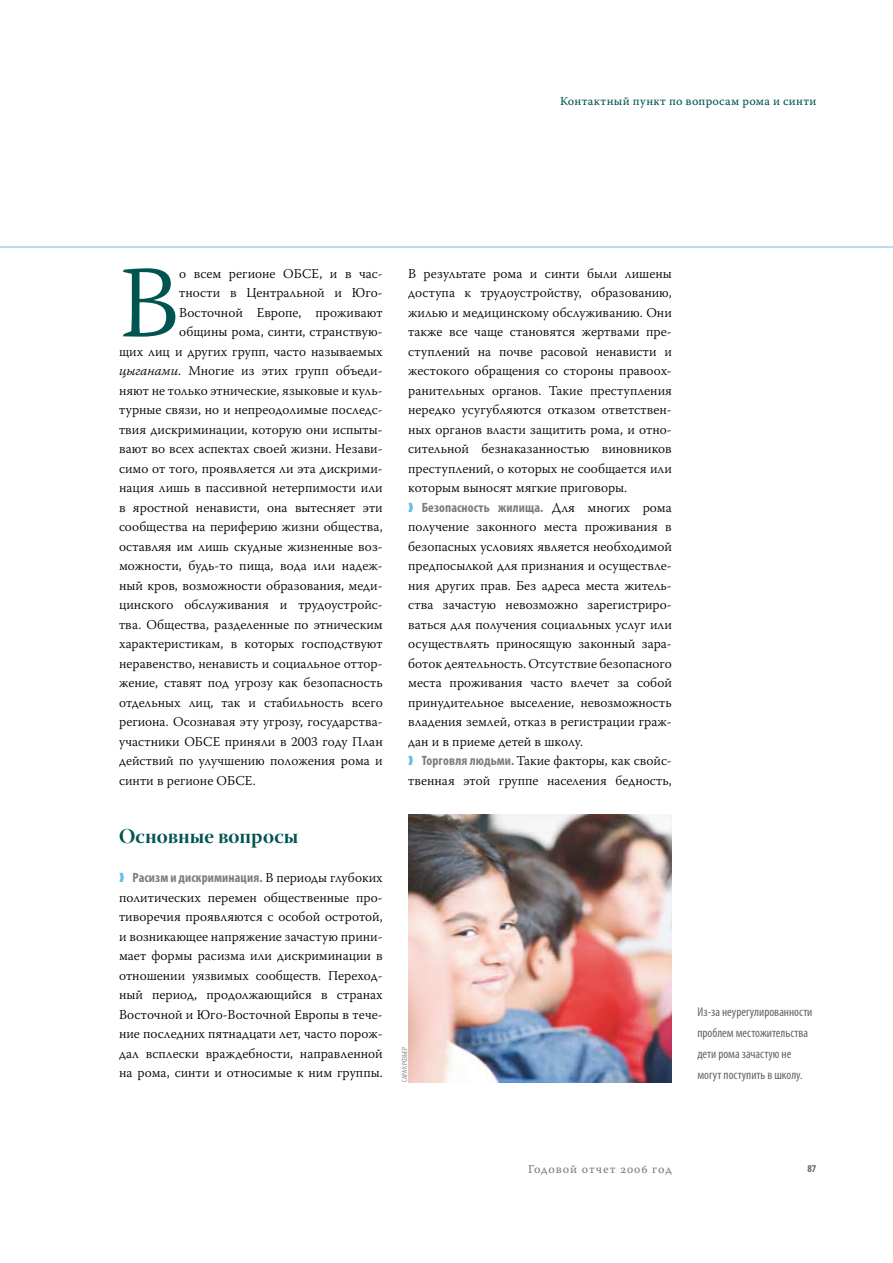
<style>
.page{position:relative;width:893px;height:1263px;background:#fff}
.page>*{position:absolute;margin:0;border:0;box-sizing:border-box;transform-origin:0 0}
.t1{font:300 102.3px "Warnock Pro";color:#005550}
.t2{font:21px "Warnock Pro Bold Disp";color:#005550}
.t3{font:300 13.5px/19.5px "Warnock Pro";color:#000;text-align:justify}
.t4{font:700 condensed 13.5px "Myriad Pro";letter-spacing:.01em;color:#7b7c7e}
.t5{font:condensed 12.75px/21px "Myriad Pro";color:#646567}
.t6{font:12.75px "Monotype Sorts";color:#67bee7}
.t7{font:12px "Warnock Pro Capt";letter-spacing:.025em;color:#005550}
.t8{font:12px "Warnock Pro Capt";letter-spacing:.07em;color:#7b7c7e}
.t9{font:700 condensed 10.5px "Myriad Pro";color:#646567}
.t10{font:condensed 7.5px "Myriad Pro";letter-spacing:.025em;color:#878889}
.s1{font-style:italic}
.s2{font-family:"Warnock Pro";font-weight:300;font-stretch:normal;color:#000}
.s3{font-family:"Myriad Pro";font-weight:700;font-stretch:condensed;color:#7b7c7e}
</style>
<div class="page">
<hr style="left:0;top:247px;width:893px;height:1px;background:#67bee7">
<img style="left:408px;top:814px;width:264px;height:268px">
<p class="t7" style="left:560px;top:93px;width:258px">Контактный пункт по вопросам рома и синти</p>
<h1 class="t1" style="left:119px;top:241px;width:62px">В</h1>
<p class="t3" style="left:179px;top:263px;width:205px">о всем регионе ОБСЕ, и в час-</p>
<p class="t3" style="left:179px;top:283px;width:205px">тности в Центральной и Юго-</p>
<p class="t3" style="left:179px;top:302px;width:205px">Восточной Европе, проживают</p>
<p class="t3" style="left:179px;top:322px;width:205px">общины рома, синти, странствую-</p>
<p class="t3" style="left:119px;top:341px;width:265px">щих лиц и других групп, часто называемых</p>
<p class="t3" style="left:119px;top:361px;width:265px"><span class="s1">цыганами</span>. Многие из этих групп объеди-</p>
<p class="t3" style="left:119px;top:380px;width:265px">няют не только этнические, языковые и куль-</p>
<p class="t3" style="left:119px;top:400px;width:265px">турные связи, но и непреодолимые последс-</p>
<p class="t3" style="left:119px;top:419px;width:265px">твия дискриминации, которую они испыты-</p>
<p class="t3" style="left:119px;top:439px;width:265px">вают во всех аспектах своей жизни. Незави-</p>
<p class="t3" style="left:119px;top:458px;width:265px">симо от того, проявляется ли эта дискрими-</p>
<p class="t3" style="left:119px;top:478px;width:265px">нация лишь в пассивной нетерпимости или</p>
<p class="t3" style="left:119px;top:497px;width:265px">в яростной ненависти, она вытесняет эти</p>
<p class="t3" style="left:119px;top:517px;width:265px">сообщества на периферию жизни общества,</p>
<p class="t3" style="left:119px;top:536px;width:265px">оставляя им лишь скудные жизненные воз-</p>
<p class="t3" style="left:119px;top:556px;width:265px">можности, будь-то пища, вода или надеж-</p>
<p class="t3" style="left:119px;top:575px;width:265px">ный кров, возможности образования, меди-</p>
<p class="t3" style="left:119px;top:595px;width:265px">цинского обслуживания и трудоустройс-</p>
<p class="t3" style="left:119px;top:614px;width:265px">тва. Общества, разделенные по этническим</p>
<p class="t3" style="left:119px;top:634px;width:265px">характеристикам, в которых господствуют</p>
<p class="t3" style="left:119px;top:653px;width:265px">неравенство, ненависть и социальное оттор-</p>
<p class="t3" style="left:119px;top:673px;width:265px">жение, ставят под угрозу как безопасность</p>
<p class="t3" style="left:119px;top:692px;width:265px">отдельных лиц, так и стабильность всего</p>
<p class="t3" style="left:119px;top:712px;width:265px">региона. Осознавая эту угрозу, государства-</p>
<p class="t3" style="left:119px;top:731px;width:265px">участники ОБСЕ приняли в 2003 году План</p>
<p class="t3" style="left:119px;top:751px;width:265px">действий по улучшению положения рома и</p>
<p class="t3" style="left:119px;top:770px;width:138px">синти в регионе ОБСЕ.</p>
<h2 class="t2" style="left:119px;top:824px;width:181px">Основные вопросы</h2>
<p class="t4" style="left:133px;top:869px;width:252px">Расизм и дискриминация. <span class="s2">В периоды глубоких</span></p>
<p class="t3" style="left:119px;top:887px;width:265px">политических перемен общественные про&shy;тиворечия проявляются с особой остротой, и возникающее напряжение зачастую прини&shy;мает формы расизма или дискриминации в отношении уязвимых сообществ. Переход&shy;ный период, продолжающийся в странах Восточной и Юго-Восточной Европы в тече&shy;ние последних пятнадцати лет, часто порож&shy;дал всплески враждебности, направленной на рома, синти и относимые к ним группы.</p>
<p class="t6" style="left:119px;top:872px;width:7px">â</p>
<p class="t3" style="left:408px;top:263px;width:265px">В результате рома и синти были лишены доступа к трудоустройству, образованию, жилью и медицинскому обслуживанию. Они также все чаще становятся жертвами пре&shy;ступлений на почве расовой ненависти и жестокого обращения со стороны правоох&shy;ранительных органов. Такие преступления нередко усугубляются отказом ответствен&shy;ных органов власти защитить рома, и отно&shy;сительной безнаказанностью виновников преступлений, о которых не сообщается или которым выносят мягкие приговоры.</p>
<p class="t4" style="left:422px;top:499px;width:252px">Безопасность жилища. <span class="s2">Для многих рома</span></p>
<p class="t3" style="left:408px;top:517px;width:265px">получение законного места проживания в безопасных условиях является необходимой предпосылкой для признания и осуществле&shy;ния других прав. Без адреса места житель&shy;ства зачастую невозможно зарегистриро&shy;ваться для получения социальных услуг или осуществлять приносящую законный зара&shy;боток деятельность. Отсутствие безопасного места проживания часто влечет за собой принудительное выселение, невозможность владения землей, отказ в регистрации граж&shy;дан и в приеме детей в школу.</p>
<p class="t3" style="left:408px;top:751px;width:265px;text-align:right"><span class="s3">Торговля людьми.</span> Такие факторы, как свойс&shy;твенная этой группе населения бедность,</p>
<p class="t6" style="left:408px;top:502px;width:7px">â</p>
<p class="t6" style="left:408px;top:755px;width:7px">â</p>
<p class="t10" style="left:400px;top:1082px;width:37px;rotate:-90deg">Сара Крозьер</p>
<p class="t5" style="left:697px;top:1001px;width:117px">Из-за неурегулированности проблем местожительства дети рома зачастую не могут поступить в школу.</p>
<p class="t8" style="left:528px;top:1161px;width:145px">Годовой отчет 2006 год</p>
<p class="t9" style="left:807px;top:1161px;width:10px">87</p>
</div>
